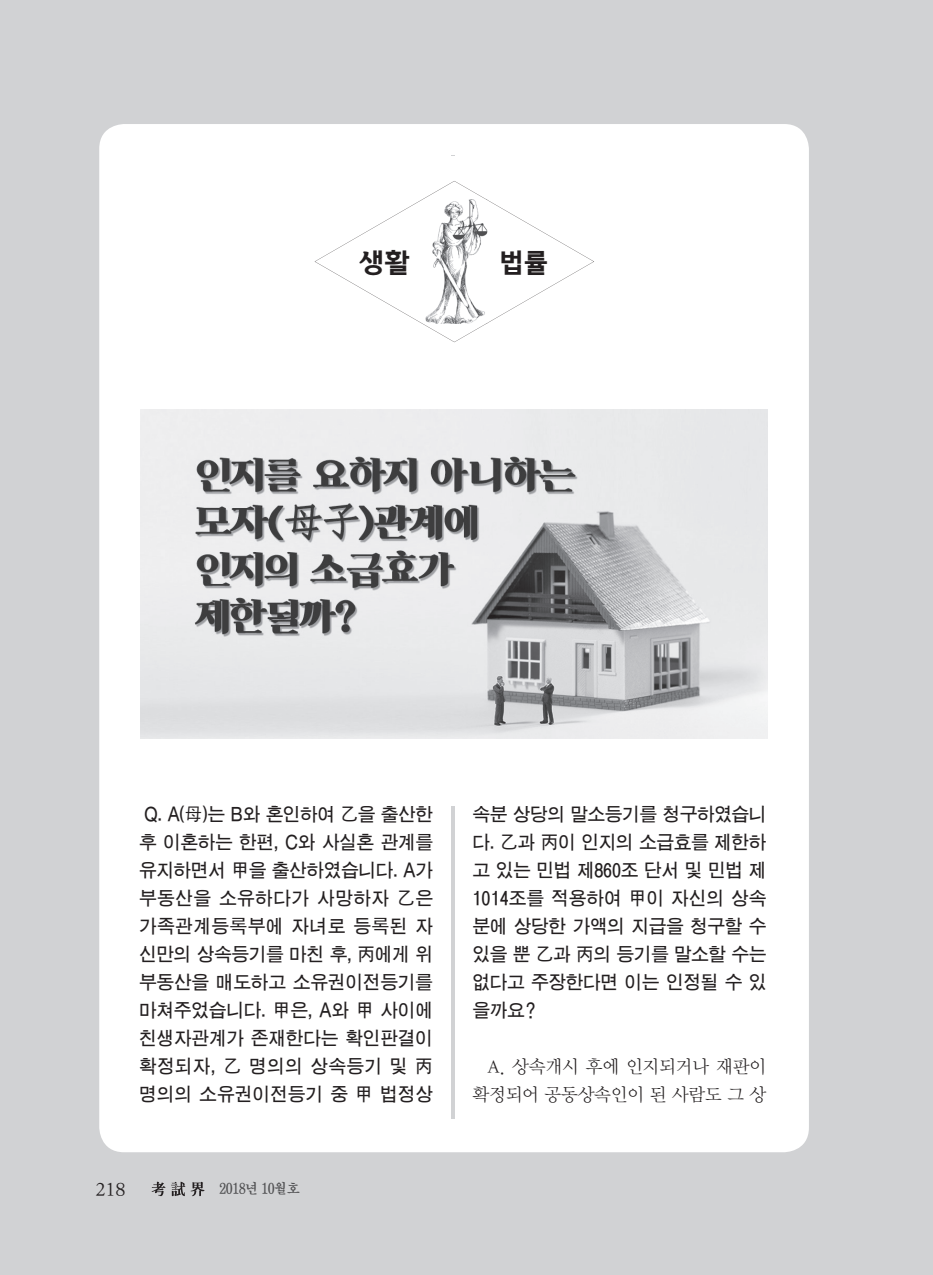
<style>
.page{position:relative;width:933px;height:1275px;background:#d1d2d4}
.page>*{position:absolute;margin:0;border:0;box-sizing:border-box;transform-origin:0 0}
.t1{font:25.03px "DX Ari Std B";color:#231f20}
.t2{font:19.25px "DX Nmu Std 30";color:#231f20}
.t3{font:18.38px/28px "D Xgo Std 40";color:#231f20;text-align:justify;scale:.95 1}
.t4{font:18.38px/28px "DX Nmu Std 20";letter-spacing:-.01em;color:#231f20;text-align:right}
.t5{font:14px "D Xmu Std 40";letter-spacing:-.05em;color:#505052;scale:.95 1}
</style>
<div class="page">
<svg style="left:152px;top:1182px;width:13px;height:14px"></svg>
<svg style="left:171px;top:1182px;width:14px;height:14px"></svg>
<svg style="left:191px;top:1182px;width:14px;height:14px"></svg>
<div style="left:99px;top:124px;width:710px;height:1028px;background:#fff;border-radius:25px"></div>
<hr style="left:451px;top:156px;width:4px;height:963px;background:#d1d2d4">
<div style="left:276px;top:156px;width:356px;height:649px;background:#fff"></div>
<svg style="left:314px;top:181px;width:280px;height:161px"></svg>
<img style="left:425px;top:199px;width:60px;height:125px">
<img style="left:485px;top:199px;width:2px;height:125px">
<img style="left:140px;top:409px;width:627px;height:329px">
<h1 class="t1" style="left:359px;top:250px;width:52px">생활</h1>
<h1 class="t1" style="left:499px;top:250px;width:51px">법률</h1>
<p class="t3" style="left:139px;top:801px;width:311px">Q. A(母)는 B와 혼인하여 乙을 출산한 후 이혼하는 한편, C와 사실혼 관계를 유지하면서 甲을 출산하였습니다. A가 부동산을 소유하다가 사망하자 乙은 가족관계등록부에 자녀로 등록된 자 신만의 상속등기를 마친 후, 丙에게 위 부동산을 매도하고 소유권이전등기를 마쳐주었습니다. 甲은, A와 甲 사이에 친생자관계가 존재한다는 확인판결이 확정되자, 乙 명의의 상속등기 및 丙명의의 소유권이전등기 중 甲 법정상</p>
<p class="t3" style="left:472px;top:801px;width:311px">속분 상당의 말소등기를 청구하였습니 다. 乙과 丙이 인지의 소급효를 제한하 고 있는 민법 제860조 단서 및 민법 제 1014조를 적용하여 甲이 자신의 상속 분에 상당한 가액의 지급을 청구할 수 있을 뿐 乙과 丙의 등기를 말소할 수는 없다고 주장한다면 이는 인정될 수 있 을까요?</p>
<p class="t4" style="left:472px;top:1053px;width:295px">A. 상속개시 후에 인지되거나 재판이 확정되어 공동상속인이 된 사람도 그 상</p>
<p class="t2" style="left:95px;top:1179px;width:31px">218</p>
<p class="t5" style="left:219px;top:1182px;width:86px">2018년 10월호</p>
</div>
